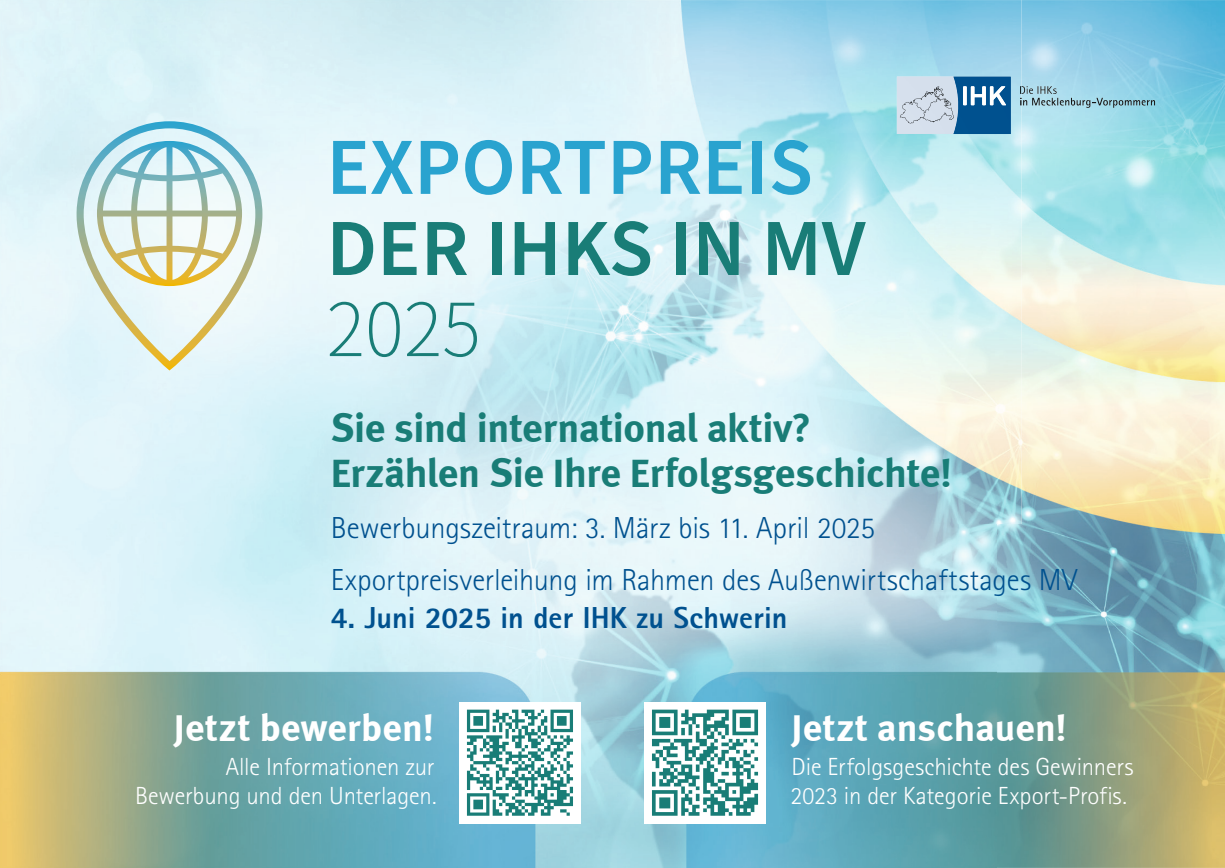
<style>
.page{position:relative;width:1225px;height:868px;background:#fff}
.page>*{position:absolute;margin:0;border:0;box-sizing:border-box;transform-origin:0 0}
.t1{font:40.5px/45px "Meta Bold LF";letter-spacing:-.01em;color:#197d77}
.t2{font:38.25px "Meta Bold LF";letter-spacing:.01em;color:#fff}
.t3{font:300 30.38px/51.5px "Rotis Sans Serif Std";letter-spacing:-.005em;color:#00518f}
.t4{font:800 30.38px "Rotis Sans Serif Std";letter-spacing:.005em;color:#00518f}
.t5{font:300 24.75px/29.2px "Rotis Sans Serif Std";letter-spacing:-.005em;color:#fff}
</style>
<div class="page">
<img style="left:996px;top:0;width:229px;height:867px">
<img style="left:0;top:524px;width:996px;height:343px">
<div style="left:644px;top:702px;width:121px;height:121px;background:#fff"></div>
<svg style="left:652px;top:709px;width:106px;height:106px"></svg>
<div style="left:459px;top:702px;width:121px;height:121px;background:#fff"></div>
<svg style="left:467px;top:709px;width:106px;height:106px"></svg>
<img style="left:0;top:0;width:1021px;height:524px">
<svg style="left:897px;top:77px;width:113px;height:57px;background:#7aa0c1"></svg>
<img style="left:990px;top:86px;width:16px;height:19px">
<img style="left:963px;top:86px;width:3px;height:19px">
<img style="left:970px;top:86px;width:16px;height:19px">
<svg style="left:1020px;top:86px;width:135px;height:22px;background:#92c1d0"></svg>
<svg style="left:333px;top:141px;width:80px;height:53px;background:#8dcee5"></svg>
<svg style="left:421px;top:141px;width:37px;height:53px;background:#86cbe4"></svg>
<svg style="left:465px;top:140px;width:47px;height:55px;background:#8bcee5"></svg>
<svg style="left:522px;top:141px;width:83px;height:53px;background:#8ed0e6"></svg>
<svg style="left:613px;top:141px;width:38px;height:53px;background:#83cbe3"></svg>
<svg style="left:661px;top:141px;width:39px;height:53px;background:#72c3e0"></svg>
<svg style="left:709px;top:141px;width:32px;height:53px;background:#67c0dd"></svg>
<div style="left:752px;top:141px;width:10px;height:53px;background:#29a3cf"></div>
<svg style="left:772px;top:140px;width:38px;height:55px;background:#7ccae2"></svg>
<svg style="left:333px;top:222px;width:40px;height:53px;background:#72b1af"></svg>
<svg style="left:384px;top:222px;width:32px;height:53px;background:#6daeab"></svg>
<svg style="left:427px;top:222px;width:40px;height:53px;background:#6fafad"></svg>
<div style="left:492px;top:222px;width:9px;height:53px;background:#197d77"></div>
<svg style="left:515px;top:222px;width:40px;height:53px;background:#70b2b0"></svg>
<svg style="left:568px;top:221px;width:82px;height:55px;background:#7cbaba"></svg>
<div style="left:676px;top:222px;width:9px;height:53px;background:#197d77"></div>
<svg style="left:699px;top:222px;width:39px;height:53px;background:#5ba3a3"></svg>
<svg style="left:768px;top:222px;width:47px;height:53px;background:#67acaa"></svg>
<svg style="left:821px;top:222px;width:45px;height:53px;background:#8bc4c5"></svg>
<svg style="left:329px;top:302px;width:32px;height:54px;background:#bcdde0"></svg>
<svg style="left:369px;top:302px;width:31px;height:55px;background:#afd6d8"></svg>
<svg style="left:407px;top:302px;width:31px;height:54px;background:#b5dadd"></svg>
<svg style="left:444px;top:303px;width:33px;height:54px;background:#b1d8dc"></svg>
<svg style="left:77px;top:121px;width:185px;height:249px;background:#d9eae6"></svg>
<svg style="left:97px;top:141px;width:145px;height:145px"></svg>
<h1 class="t1" style="left:331px;top:404px;width:622px">Sie sind international aktiv?<br>Erzählen Sie Ihre Erfolgsgeschichte!</h1>
<p class="t3" style="left:331px;top:502px;width:748px">Bewerbungszeitraum: 3. März bis 11. April 2025<br>Exportpreisverleihung im Rahmen des Außenwirtschaftstages MV</p>
<p class="t4" style="left:331px;top:598px;width:458px">4. Juni 2025 in der IHK zu Schwerin</p>
<h2 class="t2" style="left:174px;top:705px;width:261px">Jetzt bewerben!</h2>
<p class="t5" style="left:135px;top:751px;width:303px;text-align:right">Alle Informationen zur<br>Bewerbung und den Unterlagen.</p>
<h2 class="t2" style="left:791px;top:705px;width:277px">Jetzt anschauen!</h2>
<p class="t5" style="left:790px;top:751px;width:345px">Die Erfolgsgeschichte des Gewinners<br>2023 in der Kategorie Export-Profis.</p>
</div>
